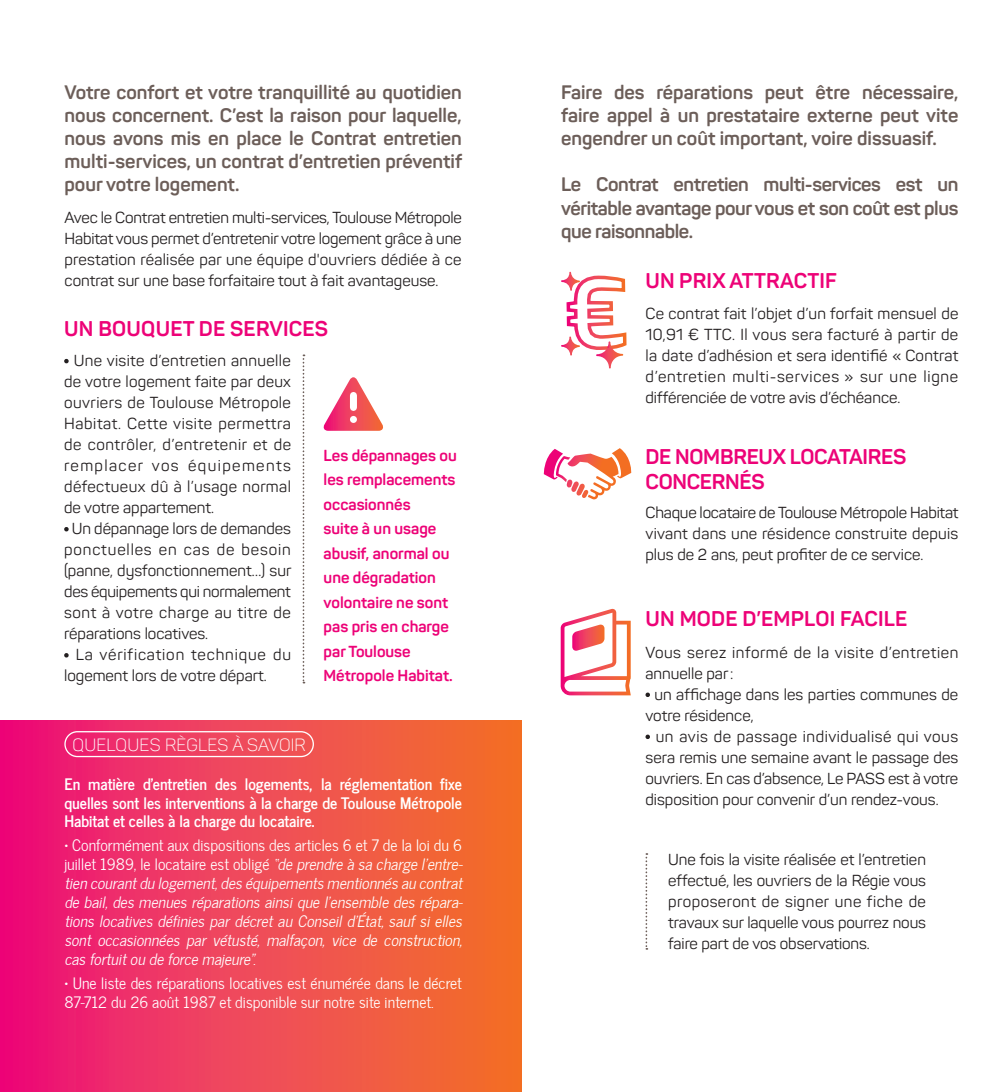
<style>
.page{position:relative;width:1008px;height:1092px;background:#fff}
.page>*{position:absolute;margin:0;border:0;box-sizing:border-box;transform-origin:0 0}
.t1{font:700 21px "Panton";letter-spacing:.01em;color:#ed0277}
.t2{font:700 21px/25.2px "Panton";letter-spacing:-.015em;color:#ed0277}
.t3{font:700 19.25px/23.1px "Panton";color:#6c5e59;text-align:justify}
.t4{font:300 17.5px "Panton";letter-spacing:.01em;color:#fff}
.t5{font:15.75px/21px "Panton";color:#231f20;text-align:justify}
.Texte_courant{font:italic 15.75px/18.9px "News Cycle";color:#fff}
.t6{font:700 15.75px/24.5px "Panton";color:#ed0277}
.Texte_courant-2{font:700 15.75px/18.9px "News Cycle";color:#fff;text-align:justify}
.Texte_courant-3{font:15.75px/18.9px "News Cycle";color:#fff}
.t7{font:15.75px/21px "Panton";letter-spacing:.04em;color:#231f20}
.t8{font:15.75px/21px "Panton";letter-spacing:.035em;color:#231f20}
.s1{font-style:normal}
</style>
<div class="page">
<svg style="left:64px;top:359px;width:5px;height:4px"></svg>
<svg style="left:64px;top:527px;width:5px;height:4px"></svg>
<svg style="left:64px;top:653px;width:5px;height:4px"></svg>
<svg style="left:302px;top:354px;width:2px;height:329px"></svg>
<svg style="left:323px;top:377px;width:60px;height:54px"></svg>
<div style="left:350px;top:395px;width:7px;height:12px;background:#fff"></div>
<div style="left:350px;top:416px;width:7px;height:7px;background:#fff;border-radius:50%"></div>
<svg style="left:0;top:720px;width:521px;height:371px;background:#ef4554"></svg>
<div style="left:64px;top:731px;width:250px;height:26px;border:1px solid #fff;border-radius:12px"></div>
<svg style="left:645px;top:853px;width:2px;height:96px"></svg>
<svg style="left:645px;top:692px;width:4px;height:5px"></svg>
<svg style="left:645px;top:734px;width:4px;height:5px"></svg>
<svg style="left:543px;top:272px;width:88px;height:424px"></svg>
<p class="t3" style="left:64px;top:80px;width:399px">Votre confort et votre tranquillité au quotidien nous concernent. C’est la raison pour laquelle, nous avons mis en place le Contrat entretien multi-services, un contrat d’entretien préventif pour votre logement.</p>
<p class="t5" style="left:64px;top:206px;width:399px">Avec le Contrat entretien multi-services, Toulouse Métropole Habitat vous permet d’entretenir votre logement grâce à une prestation réalisée par une équipe d'ouvriers dédiée à ce contrat sur une base forfaitaire tout à fait avantageuse.</p>
<p class="t1" style="left:64px;top:315px;width:265px">UN BOUQUET DE SERVICES</p>
<p class="t5" style="left:64px;top:350px;width:228px;text-indent:10px">Une visite d’entretien annuelle de votre logement faite par deux ouvriers de Toulouse Métropole Habitat. Cette visite permettra de contrôler, d’entretenir et de remplacer vos équipements défectueux dû à l’usage normal de votre appartement.</p>
<p class="t5" style="left:64px;top:518px;width:228px;text-indent:8px">Un dépannage lors de demandes ponctuelles en cas de besoin (panne, dysfonctionnement…) sur des équipements qui normalement sont à votre charge au titre de réparations locatives.</p>
<p class="t7" style="left:64px;top:644px;width:228px;text-indent:12px">La vérification technique du logement lors de votre départ.</p>
<p class="t6" style="left:323px;top:443px;width:135px">Les dépannages ou les remplacements occasionnés<br>suite à un usage abusif, anormal ou une dégradation volontaire ne sont pas pris en charge par Toulouse<br>Métropole Habitat.</p>
<p class="t4" style="left:72px;top:734px;width:235px">QUELQUES RÈGLES À SAVOIR</p>
<p class="Texte_courant-2" style="left:64px;top:772px;width:399px">En matière d’entretien des logements, la réglementation fixe quelles sont les interventions à la charge de Toulouse Métropole Habitat et celles à la charge du locataire.</p>
<p class="Texte_courant" style="left:64px;top:835px;width:403px"><span class="s1">• Conformément aux dispositions des articles 6 et 7 de la loi du 6 juillet 1989, le locataire est obligé</span> “deprendreàsachargel’entre&shy;tiencourantdulogement,deséquipementsmentionnésaucontrat debail,desmenuesréparationsainsiquel’ensembledesrépara&shy;tionslocativesdéfiniespardécretauConseild’État,saufsielles sont occasionnées par vétusté, malfaçon, vice de construction, casfortuitoudeforcemajeure”.</p>
<p class="Texte_courant-3" style="left:64px;top:972px;width:399px">• Une liste des réparations locatives est énumérée dans le décret<br>87-712 du 26 août 1987 et disponible sur notre site internet.</p>
<p class="t3" style="left:561px;top:81px;width:398px">Faire des réparations peut être nécessaire, faire appel à un prestataire externe peut vite engendrer un coût important, voire dissuasif.</p>
<p class="t3" style="left:561px;top:173px;width:398px">Le Contrat entretien multi-services est un véritable avantage pour vous et son coût est plus que raisonnable.</p>
<p class="t1" style="left:645px;top:267px;width:193px">UN PRIX ATTRACTIF</p>
<p class="t5" style="left:645px;top:303px;width:314px">Ce contrat fait l’objet d’un forfait mensuel de 10,91 € TTC. Il vous sera facturé à partir de la date d’adhésion et sera identifié « Contrat d’entretien multi-services » sur une ligne différenciée de votre avis d’échéance.</p>
<p class="t2" style="left:645px;top:444px;width:262px">DE NOMBREUX LOCATAIRES<br>CONCERNÉS</p>
<p class="t5" style="left:645px;top:501px;width:314px">Chaque locataire de Toulouse Métropole Habitat vivant dans une résidence construite depuis plus de 2 ans, peut profiter de ce service.</p>
<p class="t1" style="left:645px;top:605px;width:263px">UN MODE D’EMPLOI FACILE</p>
<p class="t8" style="left:645px;top:641px;width:314px">Vous serez informé de la visite d’entretien annuelle par:</p>
<p class="t5" style="left:645px;top:683px;width:314px;text-indent:9px">un affichage dans les parties communes de votre résidence,</p>
<p class="t5" style="left:645px;top:725px;width:314px;text-indent:10px">un avis de passage individualisé qui vous sera remis une semaine avant le passage des ouvriers. En cas d’absence, Le PASS est à votre disposition pour convenir d’un rendez-vous.</p>
<p class="t5" style="left:668px;top:848px;width:259px">Une fois la visite réalisée et l’entretien effectué, les ouvriers de la Régie vous proposeront de signer une fiche de travaux sur laquelle vous pourrez nous faire part de vos observations.</p>
</div>
